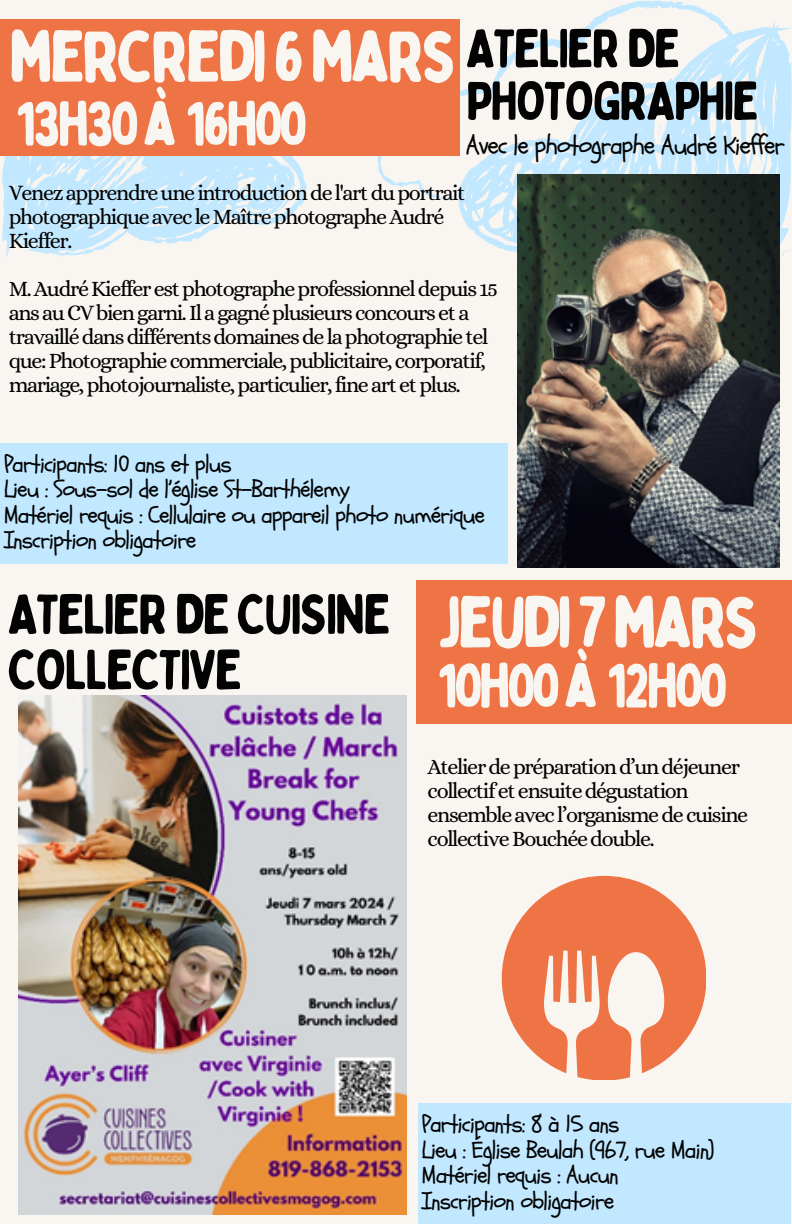
<style>
.page{position:relative;width:792px;height:1224px;background:#f9f6f2}
.page>*{position:absolute;margin:0;border:0;box-sizing:border-box;transform-origin:0 0}
.t1{font:72px "Bobby Jones Soft";letter-spacing:-.06em;color:#f9f6f2}
.t2{font:62px "Bobby Jones Soft";letter-spacing:-.06em;color:#f9f6f2}
.t3{font:56px/55.6px "Bobby Jones Soft";letter-spacing:-.045em;color:#030304}
.t4{font:54px/52.4px "Bobby Jones Soft";letter-spacing:-.045em;color:#030304}
.t5{font:26px "Schoolbell";letter-spacing:-.045em;color:#030304}
.t6{font:24px/25.6px "Schoolbell";letter-spacing:-.045em;color:#030304}
.t7{font:22px/24px "Alice";letter-spacing:-.06em;color:#000}
</style>
<div class="page">
<svg style="left:2px;top:0;width:790px;height:258px"></svg>
<div style="left:0;top:19px;width:459px;height:137px;background:#ef7445"></div>
<div style="left:0;top:443px;width:508px;height:120px;background:#c1e8ff"></div>
<div style="left:416px;top:580px;width:376px;height:144px;background:#ef7445"></div>
<div style="left:418px;top:1104px;width:372px;height:120px;background:#c1e8ff"></div>
<img style="left:517px;top:175px;width:263px;height:393px">
<img style="left:18px;top:696px;width:389px;height:519px">
<svg style="left:502px;top:876px;width:204px;height:204px;fill:#ef7445"></svg>
<p class="t1" style="left:9px;top:12px;width:451px">MERCREDI6MARS</p>
<h2 class="t2" style="left:15px;top:85px;width:294px">13H30À16H00</h2>
<h3 class="t4" style="left:466px;top:23px;width:295px">ATELIERDE<br>PHOTOGRAPHIE</h3>
<p class="t5" style="left:466px;top:128px;width:321px">Avec le photographe Audré Kieffer</p>
<p class="t7" style="left:9px;top:181px;width:458px">Venez apprendre une introduction de l'art du portrait photographique avec le Maître photographe Audré<br>Kieffer.</p>
<p class="t7" style="left:9px;top:277px;width:491px">M. Audré Kieffer est photographe professionnel depuis 15 ans au CV bien garni. Il a gagné plusieurs concours et a travaillé dans différents domaines de la photographie tel que: Photographie commerciale, publicitaire, corporatif, mariage, photojournaliste, particulier, fine art et plus.</p>
<p class="t6" style="left:4px;top:451px;width:483px">Participants: 10 ans et plus<br>Lieu : Sous-sol de l’église St-Barthélemy<br>Matériel requis : Cellulaire ou appareil photo numérique Inscription obligatoire</p>
<h3 class="t3" style="left:8px;top:587px;width:385px">ATELIERDECUISINE<br>COLLECTIVE</h3>
<h1 class="t1" style="left:437px;top:577px;width:325px">JEUDI7MARS</h1>
<h2 class="t2" style="left:437px;top:647px;width:292px">10H00À12H00</h2>
<p class="t7" style="left:428px;top:755px;width:322px">Atelier de préparation d’un déjeuner collectif et ensuite dégustation ensemble avec l’organisme de cuisine collective Bouchée double.</p>
<h1 class="t6" style="left:422px;top:1112px;width:294px">Participants: 8 à 15 ans<br>Lieu : Église Beulah (967, rue Main)<br>Matériel requis : Aucun<br>Inscription obligatoire</h1>
</div>
